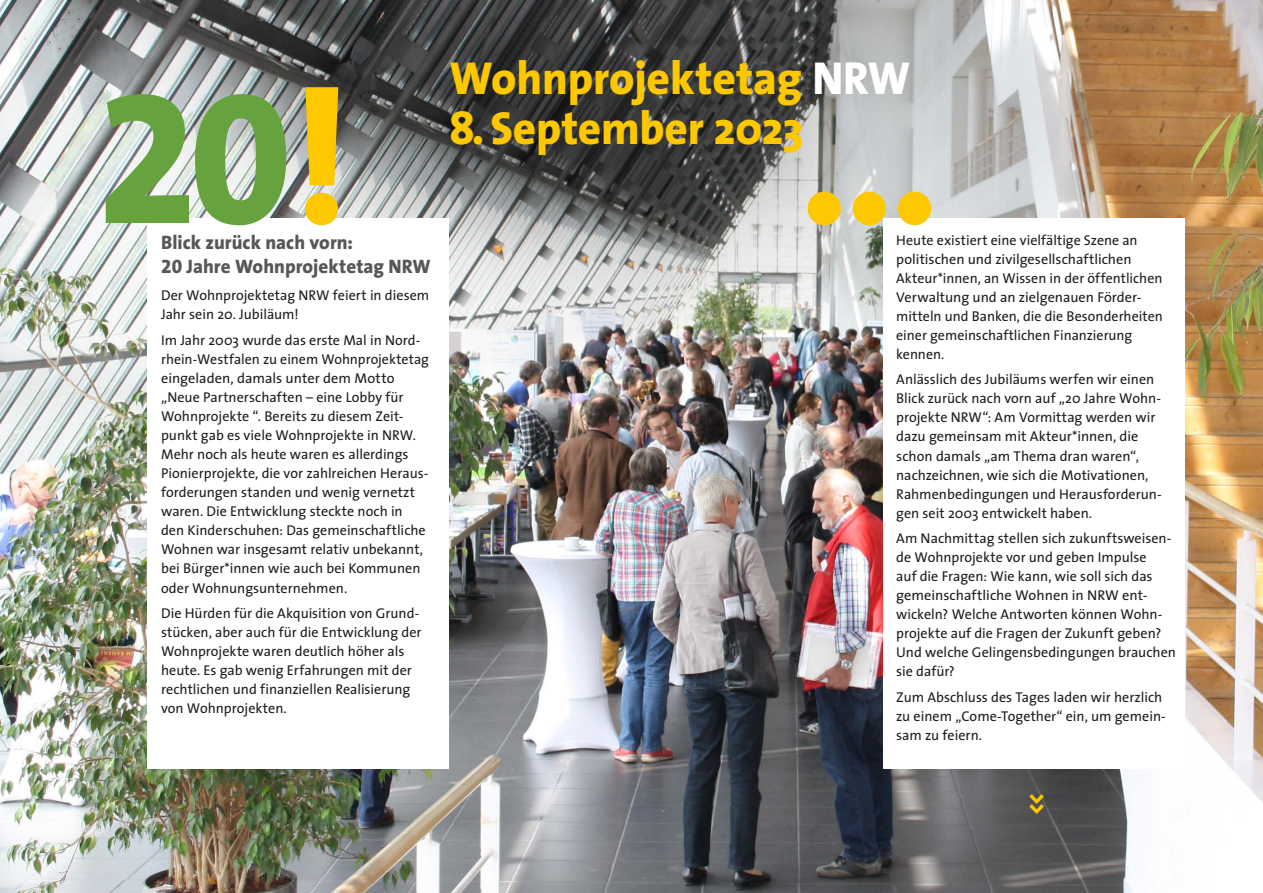
<style>
.page{position:relative;width:1263px;height:893px;background:#fff}
.page>*{position:absolute;margin:0;border:0;box-sizing:border-box;transform-origin:0 0}
.t1{font:187.8px "The Sans Extra Bold Expert";color:#66a23e}
.t2{font:800 187.8px "The Sans";color:#fec800}
.t3{font:800 46.5px "The Sans";letter-spacing:-.005em;color:#fec800}
.t4{font:800 24px "The Sans";color:#fec800}
.t5{font:800 19.5px/24px "The Sans";color:#575756}
.t6{font:14.25px/19px "The Sans";color:#1d1d1b}
.s1{font-family:"The Sans";font-weight:800;color:#fec800}
.s2{font-family:"The Sans Extra Bold Expert";font-weight:400}
.s3{color:#fff}
</style>
<div class="page">
<img style="left:0;top:0;width:1263px;height:893px">
<div style="left:882px;top:218px;width:302px;height:551px;background:#fff"></div>
<div style="left:147px;top:218px;width:302px;height:551px;background:#fff"></div>
<h1 class="t1" style="left:97px;top:1px;width:254px">20<span class="s1">!</span></h1>
<h3 class="t5" style="left:161px;top:230px;width:271px">Blick zurück nach vorn:<br><span class="s2">20</span> Jahre Wohnprojektetag NRW</h3>
<p class="t6" style="left:161px;top:286px;width:270px">Der Wohnprojektetag NRW feiert in diesem<br>Jahr sein 20. Jubiläum!</p>
<p class="t6" style="left:161px;top:330px;width:269px">Im Jahr 2003 wurde das erste Mal in Nord&shy;rhein-Westfalen zu einem Wohnprojektetag eingeladen, damals unter dem Motto „Neue Partnerschaften – eine Lobby für Wohnprojekte “. Bereits zu diesem Zeit&shy;punkt gab es viele Wohnprojekte in NRW.<br>Mehr noch als heute waren es allerdings Pionierprojekte, die vor zahlreichen Heraus&shy;forderungen standen und wenig vernetzt waren. Die Entwicklung steckte noch in den Kinderschuhen: Das gemeinschaftliche Wohnen war insgesamt relativ unbekannt, bei Bürger*innen wie auch bei Kommunen oder Wohnungsunternehmen.</p>
<p class="t6" style="left:161px;top:603px;width:262px">Die Hürden für die Akquisition von Grund&shy;stücken, aber auch für die Entwicklung der Wohnprojekte waren deutlich höher als heute. Es gab wenig Erfahrungen mit der rechtlichen und finanziellen Realisierung von Wohnprojekten.</p>
<h2 class="t3" style="left:449px;top:39px;width:462px">Wohnprojektetag <span class="s3">NRW</span></h2>
<h2 class="t3" style="left:449px;top:89px;width:356px">8. September 2023</h2>
<h1 class="t2" style="left:799px;top:1px;width:142px">…</h1>
<p class="t6" style="left:896px;top:230px;width:268px">Heute existiert eine vielfältige Szene an politischen und zivilgesellschaftlichen Akteur*innen, an Wissen in der öffentlichen Verwaltung und an zielgenauen Förder&shy;mitteln und Banken, die die Besonderheiten einer gemeinschaftlichen Finanzierung kennen.</p>
<p class="t6" style="left:896px;top:370px;width:267px">Anlässlich des Jubiläums werfen wir einen Blick zurück nach vorn auf „20 Jahre Wohn&shy;projekte NRW“: Am Vormittag werden wir dazu gemeinsam mit Akteur*innen, die schon damals „am Thema dran waren“, nachzeichnen, wie sich die Motivationen, Rahmenbedingungen und Herausforderun&shy;gen seit 2003 entwickelt haben.</p>
<p class="t6" style="left:896px;top:528px;width:281px">Am Nachmittag stellen sich zukunftsweisen&shy;de Wohnprojekte vor und geben Impulse<br>auf die Fragen: Wie kann, wie soll sich das gemeinschaftliche Wohnen in NRW ent&shy;wickeln? Welche Antworten können Wohn&shy;projekte auf die Fragen der Zukunft geben?<br>Und welche Gelingensbedingungen brauchen sie dafür?</p>
<p class="t6" style="left:896px;top:687px;width:271px">Zum Abschluss des Tages laden wir herzlich zu einem „Come-Together“ ein, um gemein&shy;sam zu feiern.</p>
<h3 class="t4" style="left:1059px;top:793px;width:23px;rotate:90deg">&gt;&gt;</h3>
</div>
